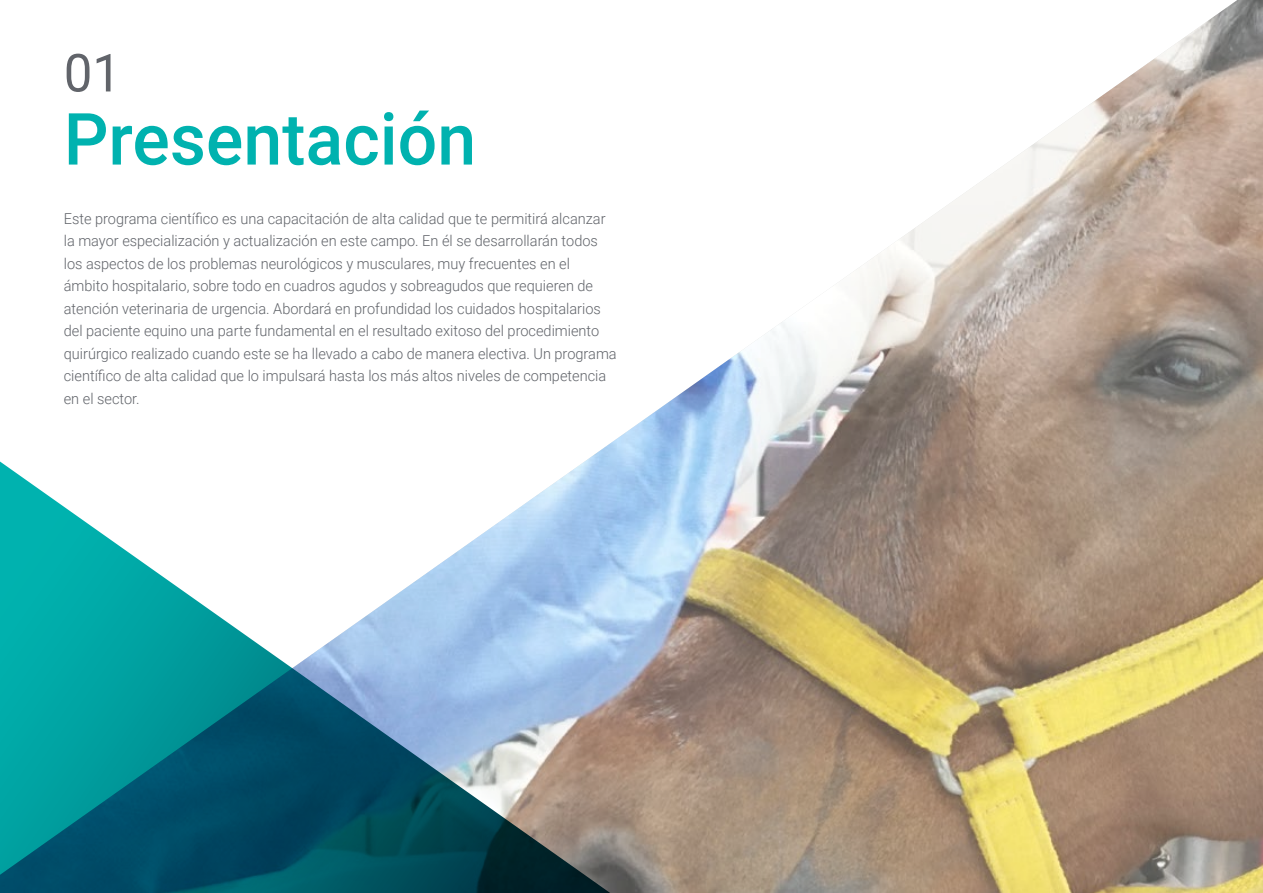
<style>
.page{position:relative;width:1263px;height:893px;background:#fff}
.page>*{position:absolute;margin:0;border:0;box-sizing:border-box;transform-origin:0 0}
.t1{font:500 72px "Roboto";color:#00b2af}
.t2{font:52.5px "Roboto";color:#61646a}
.t3{font:300 15px/22.5px "Roboto";color:#61646a}
</style>
<div class="page">
<img style="left:607px;top:0;width:656px;height:893px">
<svg style="left:0;top:446px;width:640px;height:447px"></svg>
<h2 class="t2" style="left:64px;top:36px;width:59px">01</h2>
<h1 class="t1" style="left:64px;top:89px;width:414px">Presentación</h1>
<p class="t3" style="left:64px;top:207px;width:554px">Este programa científico es una capacitación de alta calidad que te permitirá alcanzar la mayor especialización y actualización en este campo. En él se desarrollarán todos los aspectos de los problemas neurológicos y musculares, muy frecuentes en el ámbito hospitalario, sobre todo en cuadros agudos y sobreagudos que requieren de atención veterinaria de urgencia. Abordará en profundidad los cuidados hospitalarios del paciente equino una parte fundamental en el resultado exitoso del procedimiento quirúrgico realizado cuando este se ha llevado a cabo de manera electiva. Un programa científico de alta calidad que lo impulsará hasta los más altos niveles de competencia en el sector.</p>
</div>
